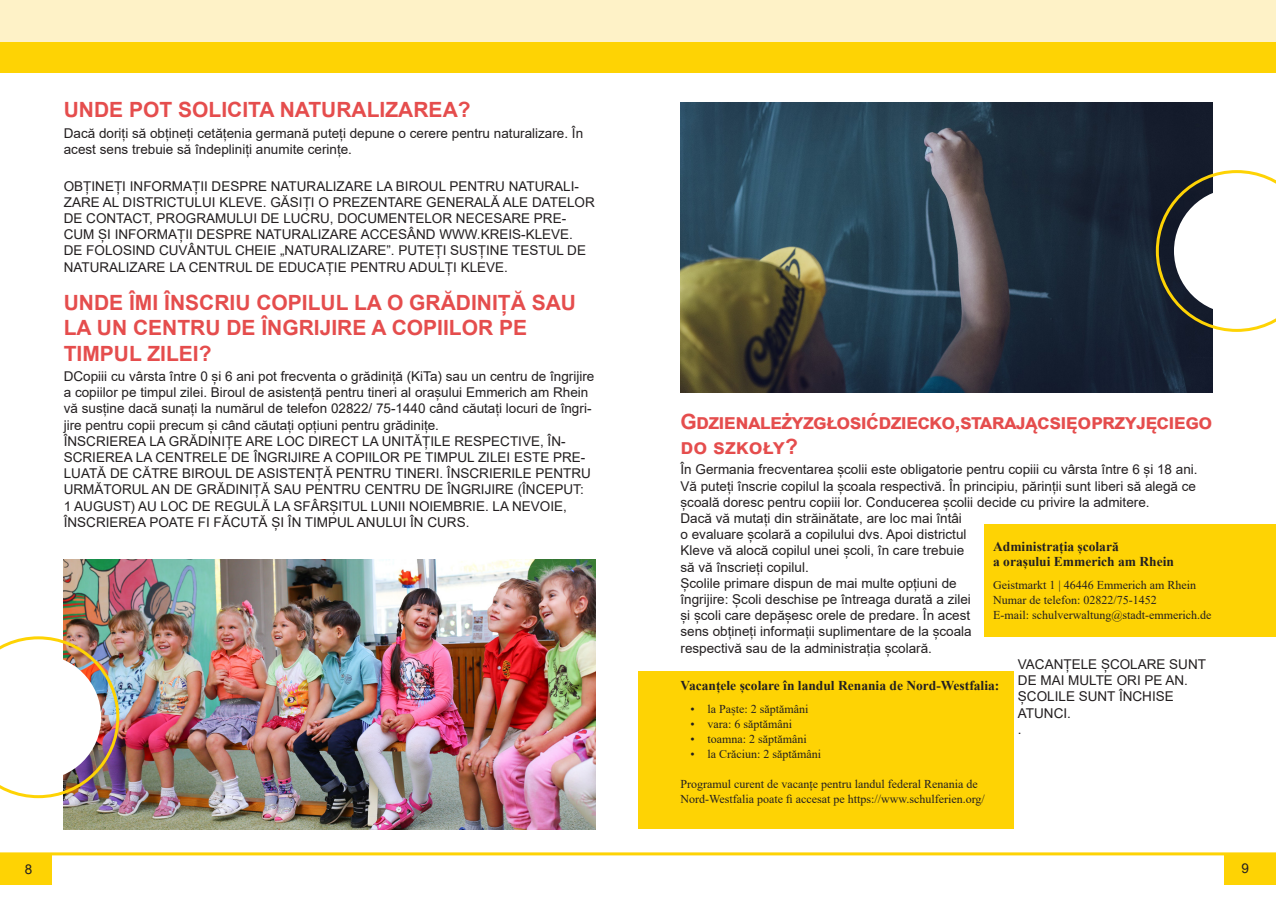
<style>
.page{position:relative;width:1276px;height:910px;background:#fff}
.page>*{position:absolute;margin:0;border:0;box-sizing:border-box;transform-origin:0 0}
.t1{font:700 21px/25.2px "Arial";color:#e54d4d}
.t2{font:700 21px/25.2px "Arial";letter-spacing:-.035em;color:#e54d4d}
.t3{font:13.5px/16.2px "Arial";color:#231f20}
.t4{font:700 13.5px/15px "Times New Roman";color:#231f20}
.t5{font:12px/15px "Times New Roman";color:#231f20}
</style>
<div class="page">
<div style="left:0;top:40px;width:1275px;height:33px;background:#fed304"></div>
<div style="left:0;top:0;width:1276px;height:41px;background:#fef2c7"></div>
<div style="left:1224px;top:855px;width:52px;height:29px;background:#fed304"></div>
<div style="left:0;top:855px;width:52px;height:29px;background:#fed304"></div>
<hr style="left:0;top:852px;width:1276px;height:3px;background:#fed304">
<img style="left:680px;top:102px;width:532px;height:290px">
<div style="left:638px;top:671px;width:375px;height:157px;background:#fed304"></div>
<div style="left:984px;top:524px;width:292px;height:113px;background:#fed304"></div>
<svg style="left:1155px;top:170px;width:121px;height:162px"></svg>
<img style="left:64px;top:560px;width:531px;height:269px">
<img style="left:0;top:636px;width:119px;height:162px">
<h1 class="t1" style="left:64px;top:98px;width:408px">UNDE POT SOLICITA NATURALIZAREA?</h1>
<p class="t3" style="left:64px;top:125px;width:521px">Dacă doriți să obțineți cetățenia germană puteți depune o cerere pentru naturalizare. În acest sens trebuie să îndepliniți anumite cerințe.</p>
<p class="t3" style="left:64px;top:178px;width:532px">OBȚINEȚI INFORMAȚII DESPRE NATURALIZARE LA BIROUL PENTRU NATURALI-ZARE AL DISTRICTULUI KLEVE. GĂSIȚI O PREZENTARE GENERALĂ ALE DATELOR DE CONTACT, PROGRAMULUI DE LUCRU, DOCUMENTELOR NECESARE PRE-CUM ȘI INFORMAȚII DESPRE NATURALIZARE ACCESÂND WWW.KREIS-KLEVE.<br>DE FOLOSIND CUVÂNTUL CHEIE „NATURALIZARE”. PUTEȚI SUSȚINE TESTUL DE NATURALIZARE LA CENTRUL DE EDUCAȚIE PENTRU ADULȚI KLEVE.</p>
<h1 class="t1" style="left:64px;top:290px;width:514px">UNDE ÎMI ÎNSCRIU COPILUL LA O GRĂDINIȚĂ SAU<br>LA UN CENTRU DE ÎNGRIJIRE A COPIILOR PE<br>TIMPUL ZILEI?</h1>
<p class="t3" style="left:64px;top:368px;width:532px">DCopiii cu vârsta între 0 și 6 ani pot frecventa o grădiniță (KiTa) sau un centru de îngrijire a copiilor pe timpul zilei. Biroul de asistență pentru tineri al orașului Emmerich am Rhein vă susține dacă sunați la numărul de telefon 02822/ 75-1440 când căutați locuri de îngri&shy;jire pentru copii precum și când căutați opțiuni pentru grădinițe.<br>ÎNSCRIEREA LA GRĂDINIȚE ARE LOC DIRECT LA UNITĂȚILE RESPECTIVE, ÎN-SCRIEREA LA CENTRELE DE ÎNGRIJIRE A COPIILOR PE TIMPUL ZILEI ESTE PRE-LUATĂ DE CĂTRE BIROUL DE ASISTENȚĂ PENTRU TINERI. ÎNSCRIERILE PENTRU URMĂTORUL AN DE GRĂDINIȚĂ SAU PENTRU CENTRU DE ÎNGRIJIRE (ÎNCEPUT:<br>1 AUGUST) AU LOC DE REGULĂ LA SFÂRȘITUL LUNII NOIEMBRIE. LA NEVOIE, ÎNSCRIEREA POATE FI FĂCUTĂ ȘI ÎN TIMPUL ANULUI ÎN CURS.</p>
<h1 class="t2" style="left:680px;top:409px;width:533px">Gdzie należy zgłosić dziecko, starając się o przyjęcie go do szkoły?</h1>
<p class="t3" style="left:680px;top:462px;width:518px">În Germania frecventarea școlii este obligatorie pentru copiii cu vârsta între 6 și 18 ani.</p>
<p class="t3" style="left:680px;top:478px;width:517px">Vă puteți înscrie copilul la școala respectivă. În principiu, părinții sunt liberi să alegă ce</p>
<p class="t3" style="left:680px;top:494px;width:470px">școală doresc pentru copiii lor. Conducerea școlii decide cu privire la admitere.</p>
<p class="t3" style="left:680px;top:510px;width:283px">Dacă vă mutați din străinătate, are loc mai întâi</p>
<p class="t3" style="left:680px;top:526px;width:287px">o evaluare școlară a copilului dvs. Apoi districtul</p>
<p class="t3" style="left:680px;top:543px;width:285px">Kleve vă alocă copilul unei școli, în care trebuie</p>
<p class="t3" style="left:680px;top:559px;width:130px">să vă înscrieți copilul.</p>
<p class="t3" style="left:680px;top:575px;width:278px">Școlile primare dispun de mai multe opțiuni de</p>
<p class="t3" style="left:680px;top:591px;width:292px">îngrijire: Școli deschise pe întreaga durată a zilei</p>
<p class="t3" style="left:680px;top:607px;width:291px">și școli care depășesc orele de predare. În acest</p>
<p class="t3" style="left:680px;top:624px;width:293px">sens obțineți informații suplimentare de la școala</p>
<p class="t3" style="left:680px;top:640px;width:253px">respectivă sau de la administrația școlară.</p>
<p class="t3" style="left:1018px;top:656px;width:190px">VACANȚELE ȘCOLARE SUNT</p>
<p class="t3" style="left:1018px;top:672px;width:172px">DE MAI MULTE ORI PE AN.</p>
<p class="t3" style="left:1018px;top:688px;width:157px">ȘCOLILE SUNT ÎNCHISE</p>
<p class="t3" style="left:1018px;top:705px;width:54px">ATUNCI.</p>
<p class="t3" style="left:1018px;top:721px;width:5px">.</p>
<p class="t4" style="left:993px;top:538px;width:182px">Administrația școlară<br>a orașului Emmerich am Rhein</p>
<p class="t5" style="left:993px;top:577px;width:220px">Geistmarkt 1 | 46446 Emmerich am Rhein<br>Numar de telefon: 02822/75-1452<br>E-mail: schulverwaltung@stadt-emmerich.de</p>
<p class="t4" style="left:680px;top:677px;width:320px">Vacanțele școlare în landul Renania de Nord-Westfalia:</p>
<p class="t5" style="left:690px;top:701px;width:119px">• la Paște: 2 săptămâni</p>
<p class="t5" style="left:690px;top:716px;width:103px">• vara: 6 săptămâni</p>
<p class="t5" style="left:690px;top:731px;width:118px">• toamna: 2 săptămâni</p>
<p class="t5" style="left:690px;top:746px;width:132px">• la Crăciun: 2 săptămâni</p>
<p class="t5" style="left:680px;top:776px;width:306px">Programul curent de vacanțe pentru landul federal Renania de<br>Nord-Westfalia poate fi accesat pe https://www.schulferien.org/</p>
<p class="t3" style="left:25px;top:861px;width:9px">8</p>
<p class="t3" style="left:1241px;top:860px;width:9px">9</p>
</div>
